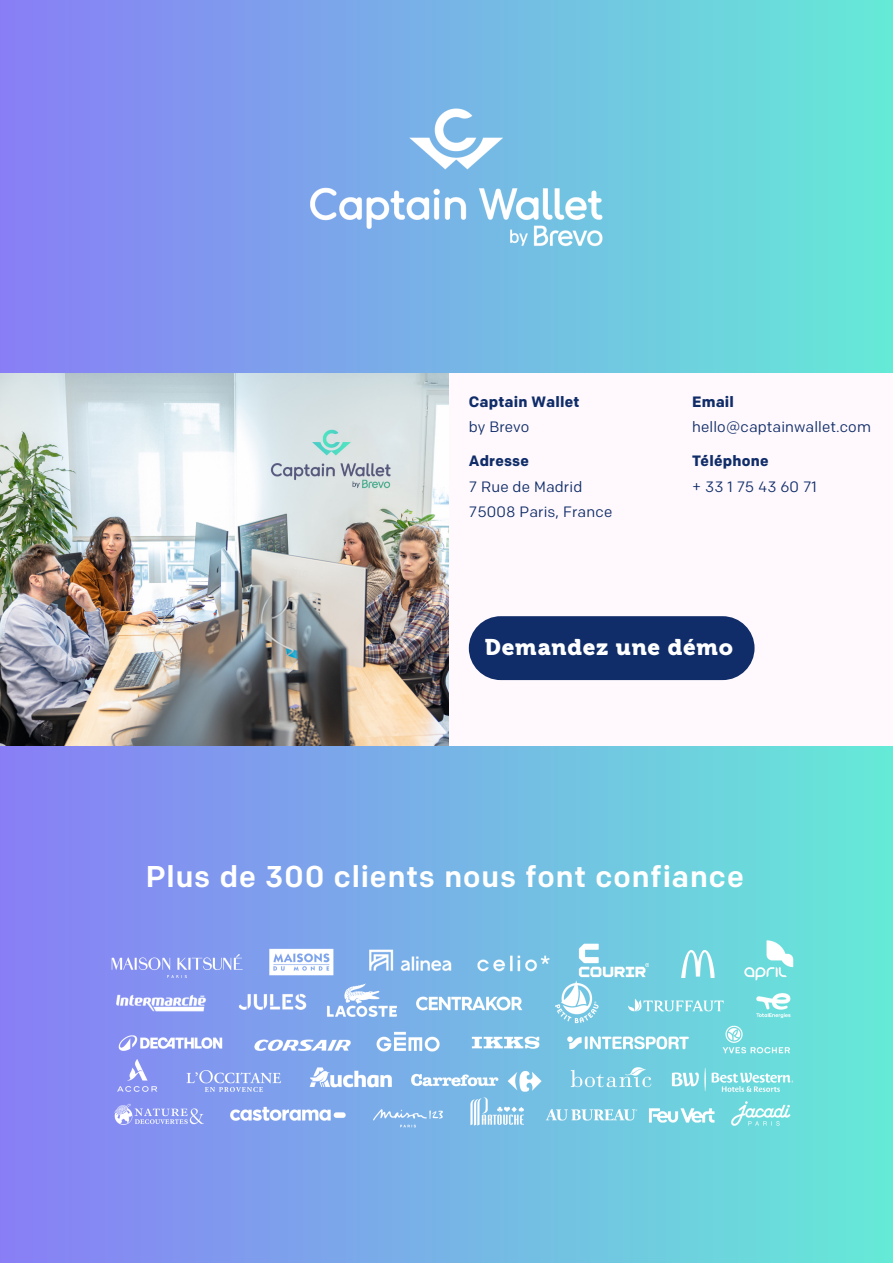
<style>
.page{position:relative;width:893px;height:1263px;background:#fff}
.page>*{position:absolute;margin:0;border:0;box-sizing:border-box;transform-origin:0 0}
.t1{font:500 30px "Colfax";letter-spacing:.03em;color:#fff}
.t2{font:22.5px "Museo 900";letter-spacing:.035em;color:#fff}
.t3{font:15px/25.5px "Colfax";letter-spacing:.01em;color:#102d69}
.t4{font:700 15px "Colfax";letter-spacing:.01em;color:#102d69}
</style>
<div class="page">
<div style="left:0;top:0;width:893px;height:1263px;background:linear-gradient(to right,#897ef6,#65ead7)"></div>
<div style="left:0;top:373px;width:893px;height:372px;background:#fff9fd"></div>
<img style="left:0;top:373px;width:448px;height:372px">
<img style="left:293px;top:103px;width:330px;height:150px">
<img style="left:108px;top:912px;width:713px;height:234px">
<div style="left:469px;top:616px;width:285px;height:64px;background:#102d69;border-radius:32px"></div>
<p class="t4" style="left:469px;top:392px;width:112px">Captain Wallet</p>
<p class="t3" style="left:469px;top:414px;width:62px">by Brevo</p>
<p class="t4" style="left:469px;top:452px;width:62px">Adresse</p>
<p class="t3" style="left:469px;top:474px;width:145px">7 Rue de Madrid<br>75008 Paris, France</p>
<p class="t4" style="left:692px;top:392px;width:44px">Email</p>
<p class="t3" style="left:692px;top:414px;width:180px">hello@captainwallet.com</p>
<p class="t4" style="left:692px;top:452px;width:78px">Téléphone</p>
<p class="t3" style="left:692px;top:474px;width:126px">+ 33 1 75 43 60 71</p>
<h2 class="t2" style="left:485px;top:634px;width:250px">Demandez une démo</h2>
<h1 class="t1" style="left:146px;top:858px;width:599px">Plus de 300 clients nous font confiance</h1>
</div>
